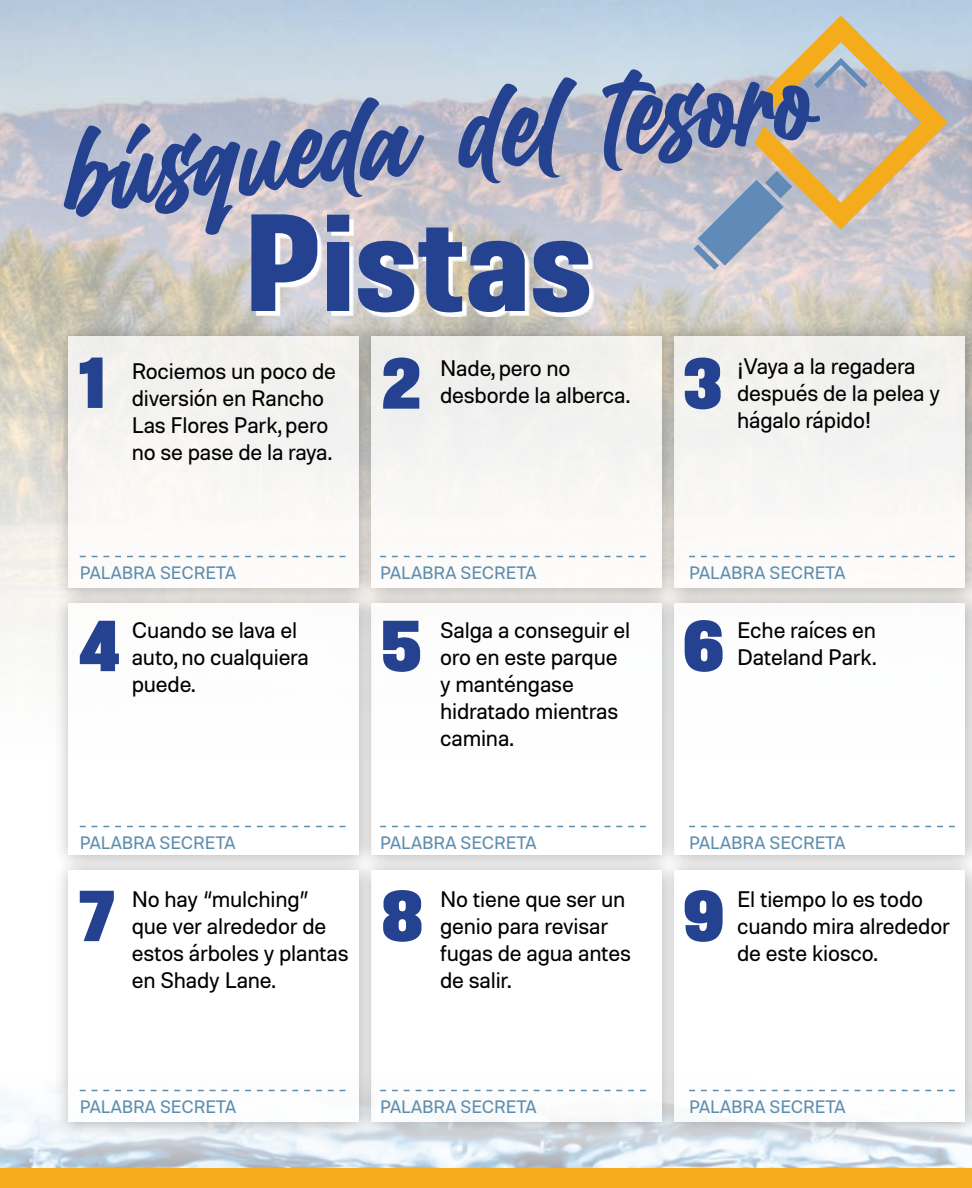
<style>
.page{position:relative;width:972px;height:1188px;background:#fff}
.page>*{position:absolute;margin:0;border:0;box-sizing:border-box;transform-origin:0 0}
.t1{font:900 semi-condensed 138px "Molde";color:#24428f}
.t2{font:22.5px/27px "Molde";letter-spacing:-.01em;color:#000}
.t3{font:18px "Molde";letter-spacing:-.01em;color:#5e8eae}
</style>
<div class="page">
<div style="left:52px;top:320px;width:325px;height:287px;background:#000;opacity:.4"></div>
<div style="left:68px;top:336px;width:291px;height:252px;background:#f7f6f4"></div>
<img style="left:0;top:1081px;width:972px;height:87px">
<div style="left:355px;top:320px;width:325px;height:287px;background:#000;opacity:.4"></div>
<div style="left:371px;top:336px;width:291px;height:252px;background:#f5f5f3"></div>
<div style="left:964px;top:52px;width:8px;height:286px;background:#000;opacity:.4"></div>
<div style="left:659px;top:320px;width:313px;height:287px;background:#000;opacity:.4"></div>
<div style="left:675px;top:336px;width:290px;height:252px;background:#f5f5f3"></div>
<div style="left:355px;top:587px;width:325px;height:287px;background:#dad7d3"></div>
<div style="left:371px;top:603px;width:291px;height:252px;background:#fff"></div>
<div style="left:52px;top:587px;width:325px;height:287px;background:#000;opacity:.4"></div>
<div style="left:68px;top:603px;width:291px;height:252px;background:#fff"></div>
<div style="left:659px;top:587px;width:313px;height:287px;background:#000;opacity:.4"></div>
<div style="left:675px;top:603px;width:290px;height:252px;background:#fff"></div>
<div style="left:355px;top:854px;width:325px;height:287px;background:#000;opacity:.4"></div>
<div style="left:371px;top:870px;width:291px;height:252px;background:#fff"></div>
<div style="left:52px;top:854px;width:325px;height:287px;background:#000;opacity:.4"></div>
<div style="left:68px;top:870px;width:291px;height:252px;background:#fff"></div>
<div style="left:659px;top:854px;width:313px;height:287px;background:#000;opacity:.4"></div>
<div style="left:675px;top:870px;width:290px;height:252px;background:#fff"></div>
<svg style="left:80px;top:358px;width:23px;height:50px"></svg>
<svg style="left:80px;top:556px;width:265px;height:1px"></svg>
<svg style="left:80px;top:826px;width:265px;height:1px"></svg>
<svg style="left:80px;top:1090px;width:265px;height:1px"></svg>
<svg style="left:380px;top:556px;width:266px;height:1px"></svg>
<svg style="left:380px;top:826px;width:266px;height:1px"></svg>
<svg style="left:380px;top:1090px;width:266px;height:1px"></svg>
<svg style="left:689px;top:556px;width:266px;height:1px"></svg>
<svg style="left:689px;top:826px;width:266px;height:1px"></svg>
<svg style="left:689px;top:1090px;width:266px;height:1px"></svg>
<svg style="left:383px;top:358px;width:36px;height:51px"></svg>
<svg style="left:685px;top:358px;width:36px;height:51px"></svg>
<svg style="left:80px;top:621px;width:39px;height:50px"></svg>
<svg style="left:383px;top:621px;width:37px;height:51px"></svg>
<svg style="left:685px;top:620px;width:38px;height:52px"></svg>
<svg style="left:80px;top:891px;width:34px;height:50px"></svg>
<svg style="left:383px;top:890px;width:38px;height:52px"></svg>
<svg style="left:685px;top:890px;width:38px;height:52px"></svg>
<svg style="left:256px;top:218px;width:338px;height:99px"></svg>
<div style="left:0;top:1168px;width:972px;height:20px;background:#f5ac1c"></div>
<svg style="left:63px;top:97px;width:361px;height:138px;background:#98a0bd"></svg>
<svg style="left:458px;top:77px;width:119px;height:107px;background:#8a96b8"></svg>
<svg style="left:602px;top:15px;width:346px;height:255px;background:#b5b5b8"></svg>
<h1 class="t1" style="left:244px;top:173px;width:350px">Pistas</h1>
<p class="t2" style="left:132px;top:357px;width:206px">Rociemos un poco de diversión en Rancho<br>Las Flores Park, pero no se pase de la raya.</p>
<p class="t2" style="left:737px;top:352px;width:204px">¡Vaya a la regadera después de la pelea y hágalo rápido!</p>
<p class="t2" style="left:440px;top:354px;width:191px">Nade, pero no desborde la alberca.</p>
<p class="t3" style="left:80px;top:561px;width:158px">PALABRA SECRETA</p>
<p class="t3" style="left:380px;top:561px;width:158px">PALABRA SECRETA</p>
<p class="t3" style="left:689px;top:561px;width:158px">PALABRA SECRETA</p>
<p class="t2" style="left:132px;top:616px;width:179px">Cuando se lava el auto, no cualquiera puede.</p>
<p class="t2" style="left:440px;top:616px;width:191px">Salga a conseguir el oro en este parque y manténgase hidratado mientras camina.</p>
<p class="t2" style="left:737px;top:616px;width:140px">Eche raíces en<br>Dateland Park.</p>
<p class="t3" style="left:80px;top:831px;width:158px">PALABRA SECRETA</p>
<p class="t3" style="left:380px;top:831px;width:158px">PALABRA SECRETA</p>
<p class="t3" style="left:689px;top:831px;width:158px">PALABRA SECRETA</p>
<p class="t2" style="left:132px;top:885px;width:218px">No hay “mulching” que ver alrededor de estos árboles y plantas en Shady Lane.</p>
<p class="t2" style="left:440px;top:885px;width:192px">No tiene que ser un genio para revisar fugas de agua antes de salir.</p>
<p class="t2" style="left:737px;top:885px;width:214px">El tiempo lo es todo cuando mira alrededor de este kiosco.</p>
<p class="t3" style="left:80px;top:1095px;width:158px">PALABRA SECRETA</p>
<p class="t3" style="left:380px;top:1095px;width:158px">PALABRA SECRETA</p>
<p class="t3" style="left:689px;top:1095px;width:158px">PALABRA SECRETA</p>
</div>
